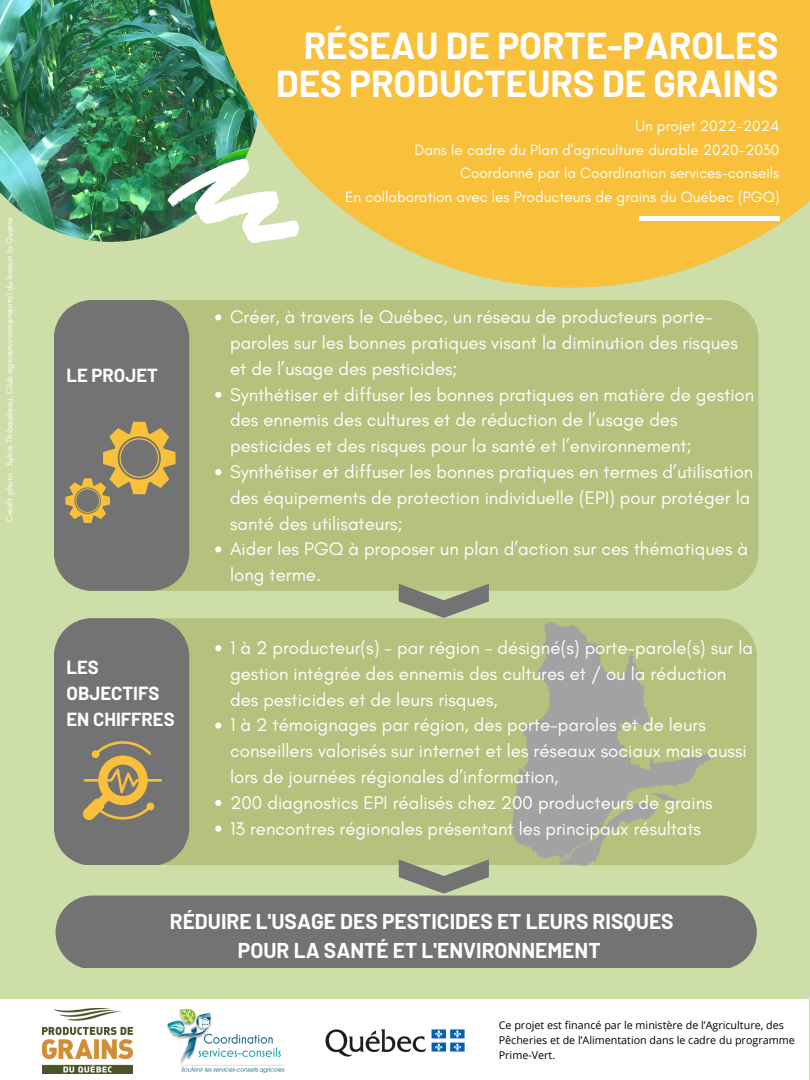
<style>
.page{position:relative;width:810px;height:1080px;background:#cddea9}
.page>*{position:absolute;margin:0;border:0;box-sizing:border-box;transform-origin:0 0}
.t1{font:700 36.69px/38px "Barlow";color:#fff;text-align:right}
.t2{font:700 20.94px "Barlow";color:#fff}
.t3{font:18.62px/25.8px "Glacial Indifference";color:#fff}
.t4{font:700 18.5px/25.8px "Barlow";color:#fff}
.t5{font:15.25px/24.1px "Glacial Indifference";color:#fff;text-align:right}
.t6{font:10.75px/14.8px "Open Sans";color:#000}
.t7{font:8.81px "Glacial Indifference";color:#fff}
</style>
<div class="page">
<img style="left:0;top:0;width:201px;height:242px">
<div style="left:56px;top:896px;width:701px;height:72px;background:#737373"></div>
<svg style="left:201px;top:0;width:609px;height:288px;background:#ecc24a"></svg>
<hr style="left:639px;top:216px;width:140px;height:4px;background:#fff">
<div style="left:189px;top:618px;width:568px;height:247px;background:#b5c27e"></div>
<div style="left:54px;top:300px;width:704px;height:291px;background:#b5c27e;border-radius:38px"></div>
<img style="left:512px;top:622px;width:199px;height:244px">
<svg style="left:167px;top:159px;width:132px;height:84px"></svg>
<div style="left:54px;top:300px;width:135px;height:291px;background:#737373"></div>
<svg style="left:54px;top:618px;width:135px;height:247px;background:#7e7b70"></svg>
<svg style="left:215px;top:314px;width:6px;height:6px"></svg>
<svg style="left:215px;top:392px;width:6px;height:6px"></svg>
<svg style="left:215px;top:469px;width:6px;height:6px"></svg>
<svg style="left:215px;top:546px;width:6px;height:6px"></svg>
<svg style="left:65px;top:422px;width:111px;height:101px;background:#958664"></svg>
<svg style="left:399px;top:584px;width:90px;height:34px"></svg>
<svg style="left:399px;top:859px;width:90px;height:35px"></svg>
<div style="left:0;top:999px;width:809px;height:81px;background:#fff"></div>
<img style="left:167px;top:1009px;width:118px;height:64px">
<img style="left:42px;top:1009px;width:91px;height:65px">
<img style="left:325px;top:1029px;width:140px;height:28px">
<svg style="left:215px;top:645px;width:6px;height:6px"></svg>
<svg style="left:215px;top:723px;width:6px;height:6px"></svg>
<svg style="left:215px;top:800px;width:6px;height:6px"></svg>
<svg style="left:215px;top:826px;width:6px;height:6px"></svg>
<p class="t7" style="left:4px;top:522px;width:306px;rotate:-90deg">Crédit photo : Sylvie Thibaudeau, Club agroenvironnemental du bassin la Guerre</p>
<h1 class="t1" style="left:276px;top:25px;width:504px">RÉSEAU DE PORTE-PAROLES<br>DES PRODUCTEURS DE GRAINS</h1>
<p class="t5" style="left:636px;top:113px;width:145px">Un projet 2022-2024</p>
<p class="t5" style="left:415px;top:137px;width:366px">Dans le cadre du Plan d'agriculture durable 2020-2030</p>
<p class="t4" style="left:67px;top:361px;width:93px">LE PROJET</p>
<p class="t4" style="left:67px;top:654px;width:110px">LES<br>OBJECTIFS<br>EN CHIFFRES</p>
<p class="t5" style="left:345px;top:160px;width:436px">Coordonné par la Coordination services-conseils<br>En collaboration avec les Producteurs de grains du Québec (PGQ)</p>
<p class="t3" style="left:230px;top:304px;width:526px">Créer, à travers le Québec, un réseau de producteurs porte&shy;paroles sur les bonnes pratiques visant la diminution des risques et de l’usage des pesticides;<br>Synthétiser et diffuser les bonnes pratiques en matière de gestion des ennemis des cultures et de réduction de l’usage des pesticides et des risques pour la santé et l’environnement; Synthétiser et diffuser les bonnes pratiques en termes d’utilisation des équipements de protection individuelle (EPI) pour protéger la santé des utilisateurs;<br>Aider les PGQ à proposer un plan d’action sur ces thématiques à long terme.</p>
<p class="t3" style="left:230px;top:635px;width:525px">1 à 2 producteur(s) - par région - désigné(s) porte-parole(s) sur la gestion intégrée des ennemis des cultures et / ou la réduction des pesticides et de leurs risques,<br>1 à 2 témoignages par région, des porte-paroles et de leurs conseillers valorisés sur internet et les réseaux sociaux mais aussi lors de journées régionales d’information,<br>200 diagnostics EPI réalisés chez 200 producteurs de grains<br>13 rencontres régionales présentant les principaux résultats</p>
<p class="t2" style="left:170px;top:908px;width:505px">RÉDUIRE L'USAGE DES PESTICIDES ET LEURS RISQUES</p>
<p class="t2" style="left:238px;top:937px;width:364px">POUR LA SANTÉ ET L'ENVIRONNEMENT</p>
<p class="t6" style="left:499px;top:1017px;width:298px">Ce projet est financé par le ministère de l’Agriculture, des<br>Pêcheries et de l’Alimentation dans le cadre du programme<br>Prime-Vert.</p>
</div>
